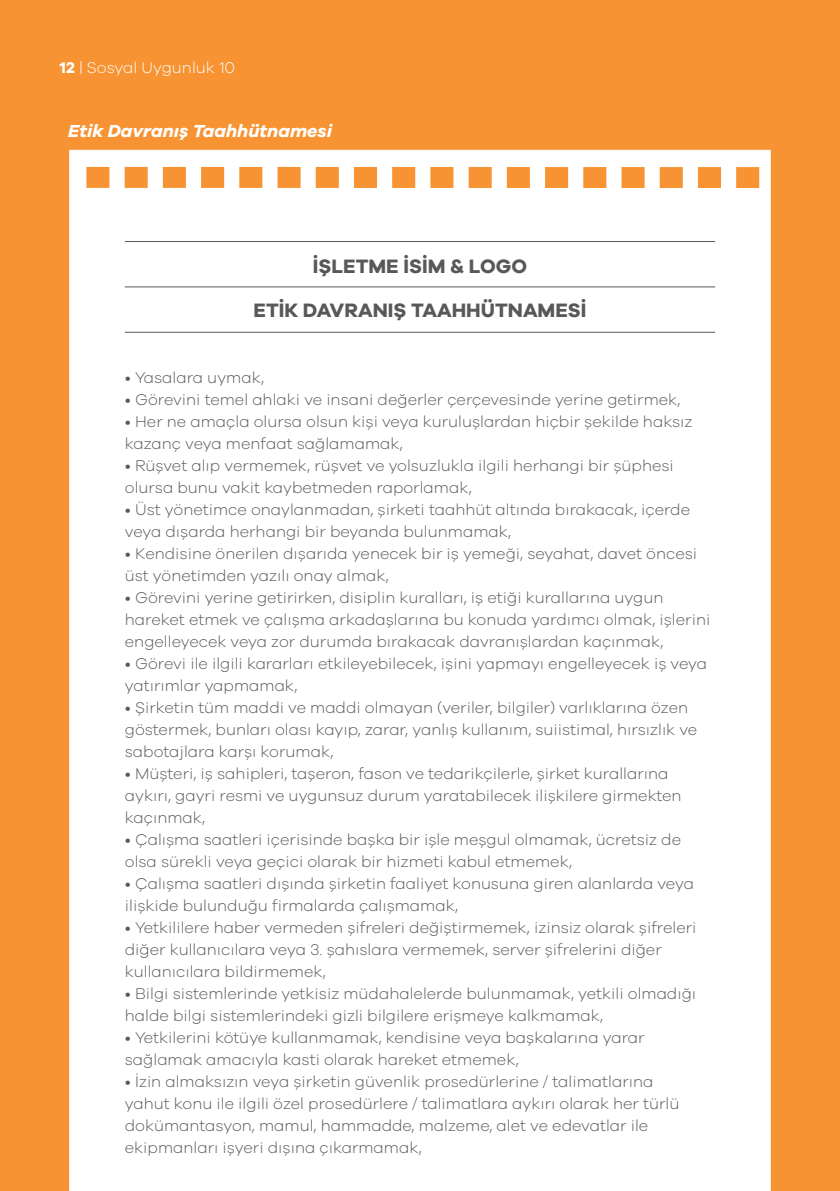
<style>
.page{position:relative;width:840px;height:1191px;background:#fff}
.page>*{position:absolute;margin:0;border:0;box-sizing:border-box;transform-origin:0 0}
.t1{font:700 20px "Galano Grotesque";color:#57585a}
.t2{font:italic 700 18px "Galano Grotesque";color:#fff}
.t3{font:300 16px/22px "Galano Grotesque";color:#57585a}
.t4{font:300 16px "Galano Grotesque";color:#fff}
.s1{font-weight:700}
</style>
<div class="page">
<div style="left:0;top:0;width:839px;height:1191px;background:#f79332"></div>
<div style="left:69px;top:150px;width:701px;height:1041px;background:#fff"></div>
<hr style="left:125px;top:241px;width:589px;height:1px;background:#57585a">
<hr style="left:125px;top:332px;width:589px;height:1px;background:#57585a">
<hr style="left:125px;top:286px;width:589px;height:1px;background:#57585a">
<p class="t4" style="left:60px;top:58px;width:177px"><span class="s1">12</span> | Sosyal Uygunluk 10</p>
<p class="t2" style="left:68px;top:120px;width:265px">Etik Davranış Taahhütnamesi</p>
<p class="t1" style="left:313px;top:254px;width:215px">İŞLETME İSİM &amp; LOGO</p>
<p class="t1" style="left:253px;top:298px;width:334px">ETİK DAVRANIŞ TAAHHÜTNAMESİ</p>
<p class="t3" style="left:125px;top:366px;width:141px">• Yasalara uymak,</p>
<p class="t3" style="left:125px;top:388px;width:557px">• Görevini temel ahlaki ve insani değerler çerçevesinde yerine getirmek,</p>
<p class="t3" style="left:125px;top:410px;width:569px">• Her ne amaçla olursa olsun kişi veya kuruluşlardan hiçbir şekilde haksız kazanç veya menfaat sağlamamak,</p>
<p class="t3" style="left:125px;top:454px;width:550px">• Rüşvet alıp vermemek, rüşvet ve yolsuzlukla ilgili herhangi bir şüphesi olursa bunu vakit kaybetmeden raporlamak,</p>
<p class="t3" style="left:125px;top:498px;width:566px">• Üst yönetimce onaylanmadan, şirketi taahhüt altında bırakacak, içerde veya dışarda herhangi bir beyanda bulunmamak,</p>
<p class="t3" style="left:125px;top:542px;width:573px">• Kendisine önerilen dışarıda yenecek bir iş yemeği, seyahat, davet öncesi üst yönetimden yazılı onay almak,</p>
<p class="t3" style="left:125px;top:586px;width:586px">• Görevini yerine getirirken, disiplin kuralları, iş etiği kurallarına uygun hareket etmek ve çalışma arkadaşlarına bu konuda yardımcı olmak, işlerini engelleyecek veya zor durumda bırakacak davranışlardan kaçınmak,</p>
<p class="t3" style="left:125px;top:652px;width:583px">• Görevi ile ilgili kararları etkileyebilecek, işini yapmayı engelleyecek iş veya yatırımlar yapmamak,</p>
<p class="t3" style="left:125px;top:696px;width:573px">• Şirketin tüm maddi ve maddi olmayan (veriler, bilgiler) varlıklarına özen göstermek, bunları olası kayıp, zarar, yanlış kullanım, suiistimal, hırsızlık ve sabotajlara karşı korumak,</p>
<p class="t3" style="left:125px;top:762px;width:558px">• Müşteri, iş sahipleri, taşeron, fason ve tedarikçilerle, şirket kurallarına aykırı, gayri resmi ve uygunsuz durum yaratabilecek ilişkilere girmekten kaçınmak,</p>
<p class="t3" style="left:125px;top:828px;width:557px">• Çalışma saatleri içerisinde başka bir işle meşgul olmamak, ücretsiz de olsa sürekli veya geçici olarak bir hizmeti kabul etmemek,</p>
<p class="t3" style="left:125px;top:872px;width:570px">• Çalışma saatleri dışında şirketin faaliyet konusuna giren alanlarda veya ilişkide bulunduğu firmalarda çalışmamak,</p>
<p class="t3" style="left:125px;top:916px;width:573px">• Yetkililere haber vermeden şifreleri değiştirmemek, izinsiz olarak şifreleri diğer kullanıcılara veya 3. şahıslara vermemek, server şifrelerini diğer kullanıcılara bildirmemek,</p>
<p class="t3" style="left:125px;top:982px;width:572px">• Bilgi sistemlerinde yetkisiz müdahalelerde bulunmamak, yetkili olmadığı halde bilgi sistemlerindeki gizli bilgilere erişmeye kalkmamak,</p>
<p class="t3" style="left:125px;top:1026px;width:521px">• Yetkilerini kötüye kullanmamak, kendisine veya başkalarına yarar sağlamak amacıyla kasti olarak hareket etmemek,</p>
<p class="t3" style="left:125px;top:1070px;width:555px">• İzin almaksızın veya şirketin güvenlik prosedürlerine / talimatlarına yahut konu ile ilgili özel prosedürlere / talimatlara aykırı olarak her türlü dokümantasyon, mamul, hammadde, malzeme, alet ve edevatlar ile ekipmanları işyeri dışına çıkarmamak,</p>
</div>
